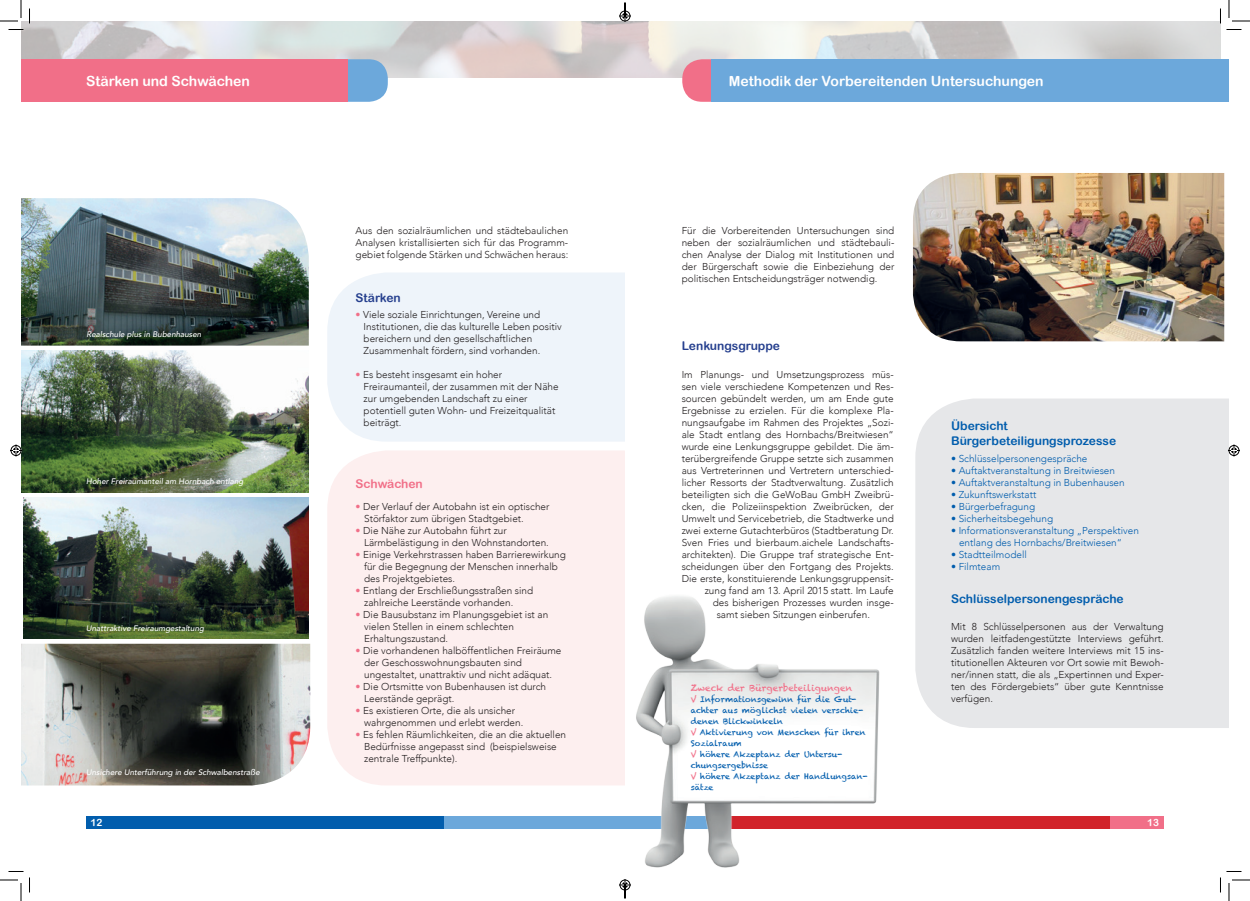
<style>
.page{position:relative;width:1250px;height:901px;background:#fff}
.page>*{position:absolute;margin:0;border:0;box-sizing:border-box;transform-origin:0 0}
.t1{font:14px "Arial Rounded MT Bold";color:#fff}
.t2{font:12px/14.4px "Arial Rounded MT Bold";color:#015dad}
.t3{font:12px "Arial Rounded MT Bold";color:#253f8e}
.t4{font:12px "Arial Rounded MT Bold";color:#f16f88}
.t5{font:300 10px/12px "Avenir";color:#231f20}
.t6{font:300 10px/12px "Avenir";color:#015dad}
.t7{font:10px "Arial Rounded MT Bold";color:#fff}
.t8{font:9px "Chalkduster";color:#f16f88}
.t9{font:8px/11px "Chalkduster";color:#015dad}
.t10{font:italic 500 8px "Avenir";color:#fff}
.s1{color:#f16f88}
</style>
<div class="page">
<div style="left:327px;top:273px;width:298px;height:169px;background:#eef4fa"></div>
<div style="left:915px;top:398px;width:314px;height:330px;background:#e6e7e9"></div>
<div style="left:327px;top:451px;width:298px;height:334px;background:#fdefef"></div>
<div style="left:86px;top:816px;width:363px;height:13px;background:#015dad"></div>
<div style="left:444px;top:816px;width:399px;height:13px;background:#6ca8db"></div>
<div style="left:713px;top:816px;width:399px;height:13px;background:#d1232a"></div>
<div style="left:1110px;top:816px;width:53px;height:13px;background:#f16f88"></div>
<img style="left:21px;top:21px;width:1199px;height:57px">
<svg style="left:682px;top:59px;width:30px;height:43px"></svg>
<div style="left:712px;top:59px;width:517px;height:43px;background:#6ca8db"></div>
<svg style="left:347px;top:59px;width:41px;height:43px;background:#7bacda"></svg>
<div style="left:21px;top:59px;width:326px;height:43px;background:#f16f88"></div>
<img style="left:21px;top:198px;width:288px;height:148px">
<img style="left:24px;top:497px;width:285px;height:142px">
<img style="left:21px;top:350px;width:288px;height:142px">
<img style="left:21px;top:644px;width:289px;height:141px">
<img style="left:913px;top:173px;width:311px;height:168px">
<img style="left:622px;top:572px;width:258px;height:296px">
<svg style="left:0;top:0;width:30px;height:30px"></svg>
<svg style="left:0;top:871px;width:30px;height:30px"></svg>
<svg style="left:1219px;top:0;width:31px;height:30px"></svg>
<svg style="left:1220px;top:871px;width:30px;height:30px"></svg>
<svg style="left:10px;top:444px;width:12px;height:12px"></svg>
<svg style="left:1228px;top:444px;width:12px;height:12px"></svg>
<svg style="left:619px;top:3px;width:12px;height:19px"></svg>
<svg style="left:619px;top:879px;width:12px;height:19px"></svg>
<h1 class="t1" style="left:86px;top:72px;width:165px">Stärken und Schwächen</h1>
<h1 class="t1" style="left:729px;top:72px;width:316px">Methodik der Vorbereitenden Untersuchungen</h1>
<p class="t10" style="left:87px;top:329px;width:116px">Realschule plus in Bubenhausen</p>
<p class="t10" style="left:86px;top:476px;width:159px">Hoher Freiraumanteil am Hornbach entlang</p>
<p class="t10" style="left:86px;top:623px;width:119px">Unattraktive Freiraumgestaltung</p>
<p class="t10" style="left:86px;top:767px;width:175px">Unsichere Unterführung in der Schwalbenstraße</p>
<p class="t5" style="left:355px;top:224px;width:214px;text-align:justify">Aus den sozialräumlichen und städtebaulichen Analysen kristallisierten sich für das Programm&shy;gebiet folgende Stärken und Schwächen heraus:</p>
<p class="t3" style="left:355px;top:290px;width:47px">Stärken</p>
<p class="t5" style="left:363px;top:308px;width:200px;text-indent:-8px"><span class="s1">•</span> Viele soziale Einrichtungen, Vereine und Institutionen, die das kulturelle Leben positiv bereichern und den gesellschaftlichen Zusammenhalt fördern, sind vorhanden.</p>
<p class="t5" style="left:363px;top:368px;width:197px;text-indent:-8px"><span class="s1">•</span> Es besteht insgesamt ein hoher Freiraumanteil, der zusammen mit der Nähe zur umgebenden Landschaft zu einer potentiell guten Wohn- und Freizeitqualität beiträgt.</p>
<p class="t4" style="left:355px;top:477px;width:69px">Schwächen</p>
<p class="t5" style="left:364px;top:500px;width:187px;text-indent:-8px"><span class="s1">•</span> Der Verlauf der Autobahn ist ein optischer<br>Störfaktor zum übrigen Stadtgebiet.</p>
<p class="t5" style="left:364px;top:524px;width:186px;text-indent:-8px"><span class="s1">•</span> Die Nähe zur Autobahn führt zur<br>Lärmbelästigung in den Wohnstandorten.</p>
<p class="t5" style="left:364px;top:548px;width:203px;text-indent:-8px"><span class="s1">•</span> Einige Verkehrstrassen haben Barrierewirkung für die Begegnung der Menschen innerhalb des Projektgebietes.</p>
<p class="t5" style="left:364px;top:584px;width:171px;text-indent:-8px"><span class="s1">•</span> Entlang der Erschließungsstraßen sind zahlreiche Leerstände vorhanden.</p>
<p class="t5" style="left:364px;top:608px;width:186px;text-indent:-8px"><span class="s1">•</span> Die Bausubstanz im Planungsgebiet ist an vielen Stellen in einem schlechten<br>Erhaltungszustand.</p>
<p class="t5" style="left:364px;top:644px;width:199px;text-indent:-8px"><span class="s1">•</span> Die vorhandenen halböffentlichen Freiräume der Geschosswohnungsbauten sind ungestaltet, unattraktiv und nicht adäquat.</p>
<p class="t5" style="left:364px;top:680px;width:183px;text-indent:-8px"><span class="s1">•</span> Die Ortsmitte von Bubenhausen ist durch<br>Leerstände geprägt.</p>
<p class="t5" style="left:364px;top:704px;width:161px;text-indent:-8px"><span class="s1">•</span> Es existieren Orte, die als unsicher wahrgenommen und erlebt werden.</p>
<p class="t5" style="left:364px;top:728px;width:203px;text-indent:-8px"><span class="s1">•</span> Es fehlen Räumlichkeiten, die an die aktuellen<br>Bedürfnisse angepasst sind (beispielsweise zentrale Treffpunkte).</p>
<p class="t5" style="left:681px;top:224px;width:214px;text-align:justify">Für die Vorbereitenden Untersuchungen sind neben der sozialräumlichen und städtebauli&shy;chen Analyse der Dialog mit Institutionen und der Bürgerschaft sowie die Einbeziehung der politischen Entscheidungsträger notwendig.</p>
<p class="t3" style="left:681px;top:339px;width:100px">Lenkungsgruppe</p>
<p class="t5" style="left:681px;top:368px;width:214px">Im Planungs- und Umsetzungsprozess müs-</p>
<p class="t5" style="left:681px;top:380px;width:214px">sen viele verschiedene Kompetenzen und Res-</p>
<p class="t5" style="left:681px;top:392px;width:213px">sourcen gebündelt werden, um am Ende gute</p>
<p class="t5" style="left:681px;top:404px;width:214px">Ergebnisse zu erzielen. Für die komplexe Pla-</p>
<p class="t5" style="left:681px;top:416px;width:213px">nungsaufgabe im Rahmen des Projektes „Sozi-</p>
<p class="t5" style="left:681px;top:428px;width:214px">ale Stadt entlang des Hornbachs/Breitwiesen“</p>
<p class="t5" style="left:681px;top:440px;width:213px">wurde eine Lenkungsgruppe gebildet. Die äm-</p>
<p class="t5" style="left:681px;top:452px;width:213px">terübergreifende Gruppe setzte sich zusammen</p>
<p class="t5" style="left:681px;top:464px;width:213px">aus Vertreterinnen und Vertretern unterschied-</p>
<p class="t5" style="left:681px;top:476px;width:214px">licher Ressorts der Stadtverwaltung. Zusätzlich</p>
<p class="t5" style="left:681px;top:488px;width:213px">beteiligten sich die GeWoBau GmbH Zweibrü-</p>
<p class="t5" style="left:681px;top:500px;width:214px">cken, die Polizeiinspektion Zweibrücken, der</p>
<p class="t5" style="left:681px;top:512px;width:214px">Umwelt und Servicebetrieb, die Stadtwerke und</p>
<p class="t5" style="left:681px;top:524px;width:213px">zwei externe Gutachterbüros (Stadtberatung Dr.</p>
<p class="t5" style="left:681px;top:536px;width:213px">Sven Fries und bierbaum.aichele Landschafts-</p>
<p class="t5" style="left:681px;top:548px;width:213px">architekten). Die Gruppe traf strategische Ent-</p>
<p class="t5" style="left:681px;top:560px;width:213px">scheidungen über den Fortgang des Projekts.</p>
<p class="t5" style="left:681px;top:572px;width:214px">Die erste, konstituierende Lenkungsgruppensit-</p>
<p class="t5" style="left:704px;top:584px;width:191px">zung fand am 13. April 2015 statt. Im Laufe</p>
<p class="t5" style="left:712px;top:596px;width:183px">des bisherigen Prozesses wurden insge-</p>
<p class="t5" style="left:716px;top:608px;width:155px">samt sieben Sitzungen einberufen.</p>
<p class="t8" style="left:691px;top:683px;width:163px">Zweck der Bürgerbeteiligungen</p>
<p class="t9" style="left:691px;top:694px;width:178px"><span class="s1">Ⅴ</span> Informationsgewinn für die Gut&shy;achter aus möglichst vielen verschie&shy;denen Blickwinkeln<br><span class="s1">Ⅴ</span> Aktivierung von Menschen für ihren<br>Sozialraum<br><span class="s1">Ⅴ</span> höhere Akzeptanz der Untersu&shy;chungsergebnisse<br><span class="s1">Ⅴ</span> höhere Akzeptanz der Handlungsan&shy;sätze</p>
<p class="t2" style="left:951px;top:418px;width:167px">Übersicht<br>Bürgerbeteiligungsprozesse</p>
<p class="t6" style="left:951px;top:452px;width:138px">• Schlüsselpersonengespräche</p>
<p class="t6" style="left:951px;top:464px;width:165px">• Auftaktveranstaltung in Breitwiesen</p>
<p class="t6" style="left:951px;top:476px;width:175px">• Auftaktveranstaltung in Bubenhausen</p>
<p class="t6" style="left:951px;top:488px;width:87px">• Zukunftswerkstatt</p>
<p class="t6" style="left:951px;top:500px;width:86px">• Bürgerbefragung</p>
<p class="t6" style="left:951px;top:512px;width:104px">• Sicherheitsbegehung</p>
<p class="t6" style="left:959px;top:524px;width:181px;text-indent:-8px">• Informationsveranstaltung „Perspektiven entlang des Hornbachs/Breitwiesen“</p>
<p class="t6" style="left:951px;top:548px;width:77px">• Stadtteilmodell</p>
<p class="t6" style="left:951px;top:560px;width:51px">• Filmteam</p>
<p class="t2" style="left:951px;top:592px;width:174px">Schlüsselpersonengespräche</p>
<p class="t5" style="left:951px;top:620px;width:214px;text-align:justify">Mit 8 Schlüsselpersonen aus der Verwaltung wurden leitfadengestützte Interviews geführt.<br>Zusätzlich fanden weitere Interviews mit 15 ins&shy;titutionellen Akteuren vor Ort sowie mit Bewoh&shy;ner/innen statt, die als „Expertinnen und Exper&shy;ten des Fördergebiets“ über gute Kenntnisse verfügen.</p>
<p class="t7" style="left:91px;top:817px;width:13px">12</p>
<p class="t7" style="left:1147px;top:817px;width:13px">13</p>
</div>
